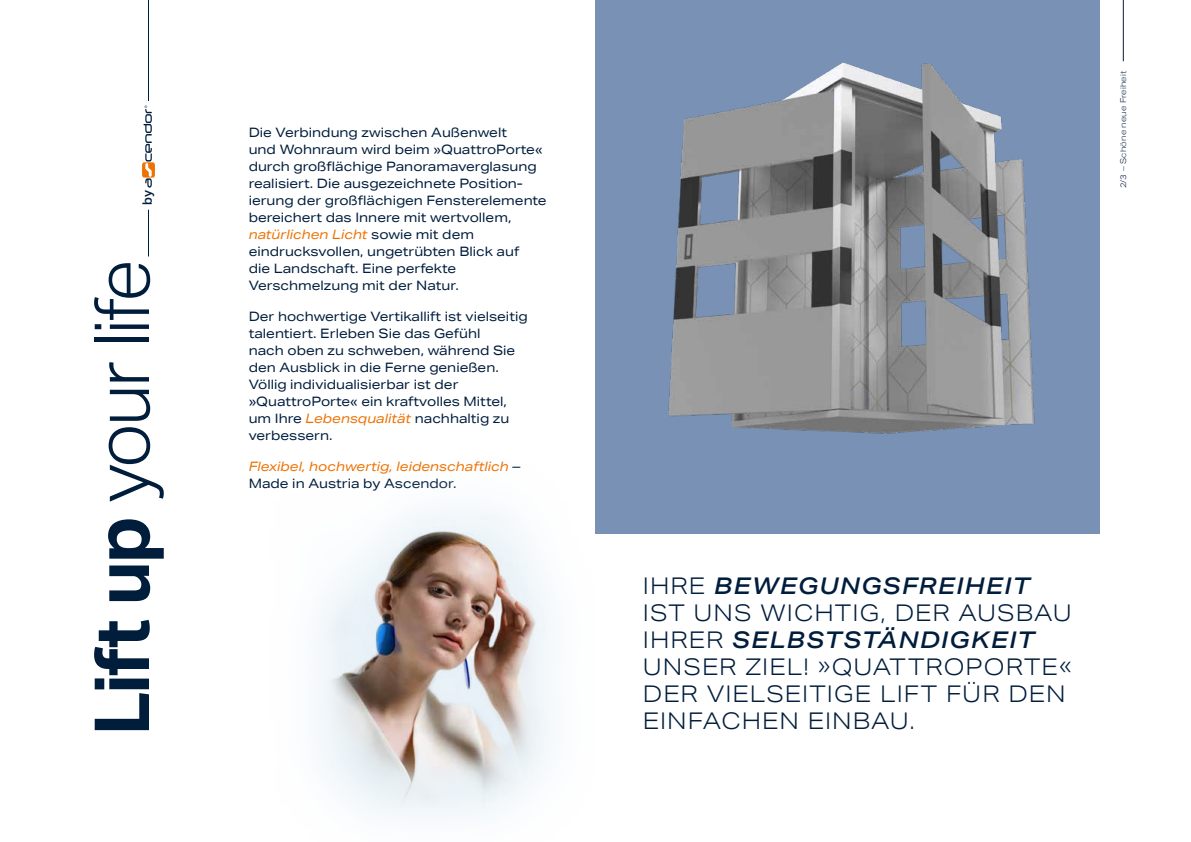
<style>
.page{position:relative;width:1191px;height:842px;background:#fff}
.page>*{position:absolute;margin:0;border:0;box-sizing:border-box;transform-origin:0 0}
.t1{font:300 76px "Aktiv Grotesk";letter-spacing:-.035em;color:#001d3c}
.t2{font:300 23px/27px "Aktiv Grotesk Ex";letter-spacing:.045em;color:#001d3c}
.t3{font:13px/17px "Aktiv Grotesk Ex";color:#001d3c}
.t4{font:italic 13px/17px "Aktiv Grotesk Ex";color:#ee7203}
.t5{font:500 12.9px "Aktiv Grotesk";color:#001d3c}
.t6{font:300 8px "Aktiv Grotesk Ex";letter-spacing:.02em;color:#001d3c}
.s1{font-weight:700}
.s2{font-style:italic;color:#ee7203}
.s3{font-style:normal;color:#001d3c}
.s4{font-weight:500;font-style:italic}
</style>
<div class="page">
<img style="left:322px;top:509px;width:222px;height:299px">
<hr style="left:1123px;top:0;width:1px;height:61px;background:#001d3c">
<hr style="left:148px;top:0;width:1px;height:101px;background:#001d3c">
<hr style="left:148px;top:210px;width:1px;height:46px;background:#001d3c">
<svg style="left:142px;top:105px;width:13px;height:83px"></svg>
<div style="left:595px;top:0;width:505px;height:534px;background:#7991b4"></div>
<img style="left:668px;top:62px;width:367px;height:372px">
<p class="t5" style="left:140px;top:205px;width:16px;rotate:-90deg">by</p>
<h1 class="t1" style="left:78px;top:736px;width:478px;rotate:-90deg"><span class="s1">Lift up</span> your life</h1>
<p class="t3" style="left:249px;top:124px;width:299px">Die Verbindung zwischen Außenwelt<br>und Wohnraum wird beim »QuattroPorte« durch großflächige Panoramaverglasung realisiert. Die ausgezeichnete Position&shy;ierung der großflächigen Fensterelemente bereichert das Innere mit wertvollem, <span class="s2">natürlichen Licht</span> sowie mit dem eindrucksvollen, ungetrübten Blick auf<br>die Landschaft. Eine perfekte Verschmelzung mit der Natur.</p>
<p class="t3" style="left:249px;top:308px;width:280px">Der hochwertige Vertikallift ist vielseitig talentiert. Erleben Sie das Gefühl<br>nach oben zu schweben, während Sie den Ausblick in die Ferne genießen.<br>Völlig individualisierbar ist der »QuattroPorte« ein kraftvolles Mittel, um Ihre <span class="s2">Lebensqualität</span> nachhaltig zu verbessern.</p>
<p class="t4" style="left:249px;top:458px;width:273px">Flexibel, hochwertig, leidenschaftlich <span class="s3">–<br>Made in Austria by Ascendor.</span></p>
<p class="t6" style="left:1118px;top:188px;width:119px;rotate:-90deg">2/3 – Schöne neue Freiheit</p>
<h2 class="t2" style="left:643px;top:572px;width:430px">IHRE <span class="s4">BEWEGUNGSFREIHEIT<br></span>IST UNS WICHTIG, DER AUSBAU<br>IHRER <span class="s4">SELBSTSTÄNDIGKEIT<br></span>UNSER ZIEL! »QUATTROPORTE«<br>DER VIELSEITIGE LIFT FÜR DEN<br>EINFACHEN EINBAU.</h2>
</div>
